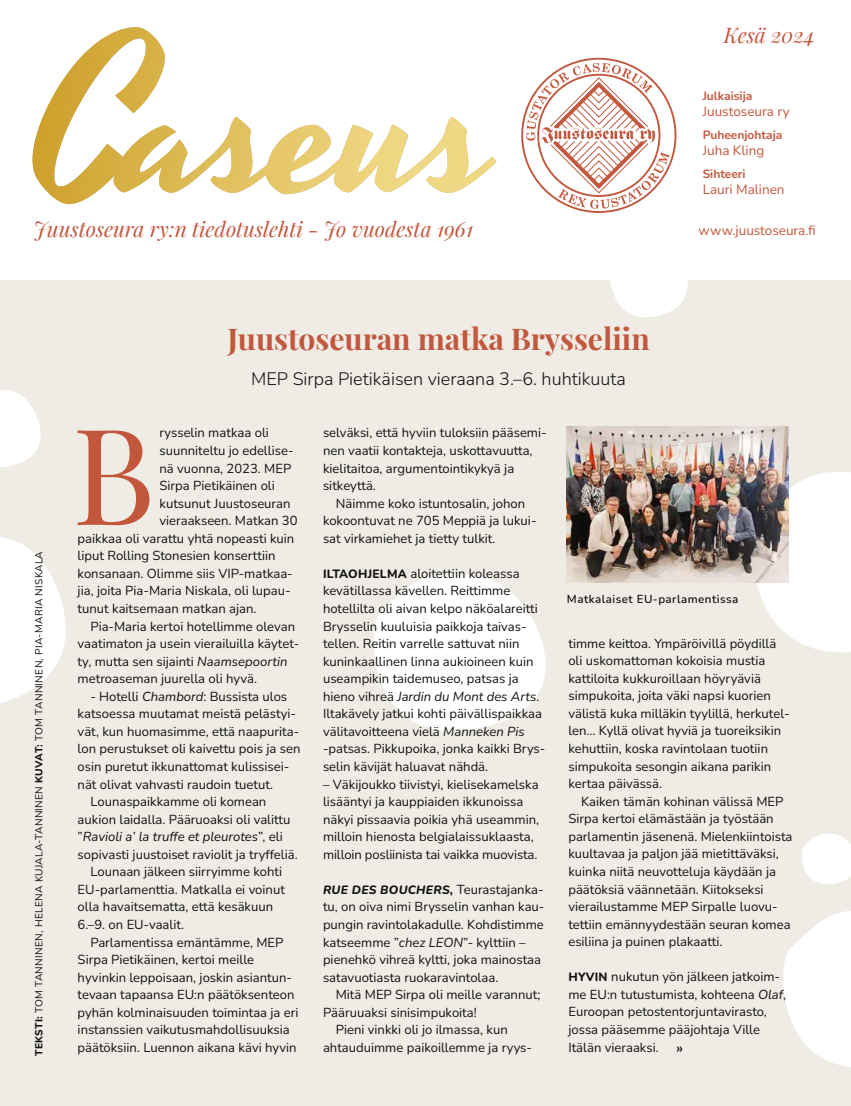
<style>
.page{position:relative;width:851px;height:1106px;background:#fff}
.page>*{position:absolute;margin:0;border:0;box-sizing:border-box;transform-origin:0 0}
.t1{font:133.8px "Playfair Display";color:#c3573d}
.t2{font:700 30px "Playfair Display";color:#c3573d}
.t3{font:italic 21px "Playfair Display";color:#c3573d}
.t4{font:300 18px "Nunito";color:#12120d}
.t5{font:13.5px "Nunito";color:#c3573d}
.t6{font:13.05px/17.5px "Nunito";color:#12120d}
.t7{font:italic 13.05px "Nunito";color:#12120d}
.t8{font:700 12px "Nunito";color:#c3573d}
.t9{font:italic 800 12px "Nunito";letter-spacing:.02em;color:#12120d}
.t10{font:600 11.55px "Nunito";letter-spacing:.04em;color:#12120d}
.t11{font:10.2px "Nunito";letter-spacing:.03em;color:#12120d}
.s1{font-weight:800}
.s2{font-style:italic}
.s3{font-style:normal}
.s4{font-weight:800;font-size:12px}
.s5{font-weight:400;font-style:normal;font-size:13.05px}
</style>
<div class="page">
<div style="left:0;top:281px;width:850px;height:825px;background:#eeece4"></div>
<svg style="left:526px;top:63px;width:143px;height:146px"></svg>
<svg style="left:0;top:537px;width:66px;height:166px"></svg>
<svg style="left:783px;top:911px;width:67px;height:156px"></svg>
<svg style="left:373px;top:573px;width:204px;height:158px"></svg>
<svg style="left:802px;top:834px;width:48px;height:50px;background:#fcfcfb"></svg>
<svg style="left:0;top:390px;width:41px;height:77px"></svg>
<svg style="left:605px;top:280px;width:97px;height:37px"></svg>
<svg style="left:407px;top:117px;width:89px;height:76px"></svg>
<svg style="left:33px;top:31px;width:374px;height:171px"></svg>
<svg style="left:60px;top:202px;width:19px;height:2px"></svg>
<svg style="left:742px;top:471px;width:108px;height:182px"></svg>
<img style="left:567px;top:427px;width:221px;height:155px">
<h3 class="t3" style="left:723px;top:19px;width:92px">Kesä 2024</h3>
<h3 class="t3" style="left:33px;top:213px;width:441px">Juustoseura ry:n tiedotuslehti - Jo vuodesta 1961</h3>
<h2 class="t2" style="left:227px;top:315px;width:424px">Juustoseuran matka Brysseliin</h2>
<h3 class="t4" style="left:251px;top:366px;width:376px">MEP Sirpa Pietikäisen vieraana 3.–6. huhtikuuta</h3>
<p class="t8" style="left:702px;top:87px;width:51px">Julkaisija</p>
<p class="t5" style="left:702px;top:102px;width:88px">Juustoseura ry</p>
<p class="t8" style="left:702px;top:126px;width:81px">Puheenjohtaja</p>
<p class="t5" style="left:702px;top:141px;width:63px">Juha Kling</p>
<p class="t8" style="left:702px;top:166px;width:44px">Sihteeri</p>
<p class="t5" style="left:702px;top:180px;width:83px">Lauri Malinen</p>
<p class="t5" style="left:698px;top:221px;width:119px">www.juustoseura.fi</p>
<p class="t11" style="left:32px;top:1056px;width:506px;rotate:-90deg"><span class="s1">TEKSTI:</span> TOM TANNINEN, HELENA KUJALA-TANNINEN <span class="s1">KUVAT:</span> TOM TANNINEN, PIA-MARIA NISKALA</p>
<h1 class="t1" style="left:72px;top:370px;width:85px">B</h1>
<p class="t6" style="left:159px;top:423px;width:111px">rysselin matkaa oli</p>
<p class="t6" style="left:159px;top:441px;width:136px">suunniteltu jo edellise-</p>
<p class="t6" style="left:159px;top:459px;width:133px">nä vuonna, 2023. MEP</p>
<p class="t6" style="left:159px;top:476px;width:117px">Sirpa Pietikäinen oli</p>
<p class="t6" style="left:159px;top:494px;width:132px">kutsunut Juustoseuran</p>
<p class="t6" style="left:159px;top:511px;width:139px">vieraakseen. Matkan 30</p>
<p class="t6" style="left:78px;top:529px;width:218px">paikkaa oli varattu yhtä nopeasti kuin</p>
<p class="t6" style="left:78px;top:546px;width:199px">liput Rolling Stonesien konserttiin</p>
<p class="t6" style="left:78px;top:564px;width:217px">konsanaan. Olimme siis VIP-matkaa-</p>
<p class="t6" style="left:78px;top:581px;width:214px">jia, joita Pia-Maria Niskala, oli lupau-</p>
<p class="t6" style="left:78px;top:599px;width:180px">tunut kaitsemaan matkan ajan.</p>
<p class="t6" style="left:90px;top:617px;width:206px">Pia-Maria kertoi hotellimme olevan</p>
<p class="t6" style="left:78px;top:634px;width:223px">vaatimaton ja usein vierailuilla käytet-</p>
<p class="t6" style="left:78px;top:652px;width:211px">ty, mutta sen sijainti <span class="s2">Naamsepoortin</span></p>
<p class="t6" style="left:78px;top:669px;width:181px">metroaseman juurella oli hyvä.</p>
<p class="t6" style="left:90px;top:687px;width:198px">- Hotelli <span class="s2">Chambord</span>: Bussista ulos</p>
<p class="t6" style="left:78px;top:704px;width:220px">katsoessa muutamat meistä pelästyi-</p>
<p class="t6" style="left:78px;top:722px;width:223px">vät, kun huomasimme, että naapurita-</p>
<p class="t6" style="left:78px;top:739px;width:224px">lon perustukset oli kaivettu pois ja sen</p>
<p class="t6" style="left:78px;top:757px;width:213px">osin puretut ikkunattomat kulissisei-</p>
<p class="t6" style="left:78px;top:774px;width:197px">nät olivat vahvasti raudoin tuetut.</p>
<p class="t6" style="left:90px;top:792px;width:177px">Lounaspaikkamme oli komean</p>
<p class="t6" style="left:78px;top:810px;width:214px">aukion laidalla. Pääruoaksi oli valittu</p>
<p class="t7" style="left:78px;top:827px;width:206px"><span class="s3">”</span>Ravioli a’ la truffe et pleurotes<span class="s3">”, eli</span></p>
<p class="t6" style="left:78px;top:845px;width:221px">sopivasti juustoiset raviolit ja tryffeliä.</p>
<p class="t6" style="left:90px;top:862px;width:193px">Lounaan jälkeen siirryimme kohti</p>
<p class="t6" style="left:78px;top:880px;width:209px">EU-parlamenttia. Matkalla ei voinut</p>
<p class="t6" style="left:78px;top:897px;width:197px">olla havaitsematta, että kesäkuun</p>
<p class="t6" style="left:78px;top:915px;width:108px">6.–9. on EU-vaalit.</p>
<p class="t6" style="left:90px;top:932px;width:194px">Parlamentissa emäntämme, MEP</p>
<p class="t6" style="left:78px;top:950px;width:178px">Sirpa Pietikäinen, kertoi meille</p>
<p class="t6" style="left:78px;top:968px;width:216px">hyvinkin leppoisaan, joskin asiantun-</p>
<p class="t6" style="left:78px;top:985px;width:218px">tevaan tapaansa EU:n päätöksenteon</p>
<p class="t6" style="left:78px;top:1003px;width:222px">pyhän kolminaisuuden toimintaa ja eri</p>
<p class="t6" style="left:78px;top:1020px;width:214px">instanssien vaikutusmahdollisuuksia</p>
<p class="t6" style="left:78px;top:1038px;width:220px">päätöksiin. Luennon aikana kävi hyvin</p>
<p class="t6" style="left:323px;top:423px;width:225px">selväksi, että hyviin tuloksiin pääsemi-</p>
<p class="t6" style="left:323px;top:441px;width:211px">nen vaatii kontakteja, uskottavuutta,</p>
<p class="t6" style="left:323px;top:459px;width:193px">kielitaitoa, argumentointikykyä ja</p>
<p class="t6" style="left:323px;top:476px;width:54px">sitkeyttä.</p>
<p class="t6" style="left:336px;top:494px;width:191px">Näimme koko istuntosalin, johon</p>
<p class="t6" style="left:323px;top:511px;width:215px">kokoontuvat ne 705 Meppiä ja lukui-</p>
<p class="t6" style="left:323px;top:529px;width:174px">sat virkamiehet ja tietty tulkit.</p>
<p class="t6" style="left:323px;top:564px;width:224px"><span class="s4">ILTAOHJELMA</span> aloitettiin koleassa kevätillassa kävellen. Reittimme hotellilta oli aivan kelpo näköalareitti Brysselin kuuluisia paikkoja taivas&shy;tellen. Reitin varrelle sattuvat niin kuninkaallinen linna aukioineen kuin useampikin taidemuseo, patsas ja hieno vihreä <span class="s2">Jardin du Mont des Arts</span>.<br>Iltakävely jatkui kohti päivällispaikkaa välitavoitteena vielä <span class="s2">Manneken Pis </span>-patsas. Pikkupoika, jonka kaikki Brys&shy;selin kävijät haluavat nähdä.</p>
<p class="t6" style="left:323px;top:774px;width:218px">– Väkijoukko tiivistyi, kielisekamelska lisääntyi ja kauppiaiden ikkunoissa näkyi pissaavia poikia yhä useammin, milloin hienosta belgialaissuklaasta, milloin posliinista tai vaikka muovista.</p>
<p class="t9" style="left:323px;top:881px;width:222px">RUE DES BOUCHERS<span class="s3">,</span> <span class="s5">Teurastajanka-</span></p>
<p class="t6" style="left:323px;top:897px;width:223px">tu, on oiva nimi Brysselin vanhan kau&shy;pungin ravintolakadulle. Kohdistimme katseemme ”<span class="s2">chez LEON</span>”- kylttiin – pienehkö vihreä kyltti, joka mainostaa satavuotiasta ruokaravintolaa.</p>
<p class="t6" style="left:336px;top:985px;width:206px">Mitä MEP Sirpa oli meille varannut;</p>
<p class="t6" style="left:323px;top:1003px;width:155px">Pääruuaksi sinisimpukoita!</p>
<p class="t6" style="left:336px;top:1020px;width:173px">Pieni vinkki oli jo ilmassa, kun</p>
<p class="t6" style="left:323px;top:1038px;width:210px">ahtauduimme paikoillemme ja ryys-</p>
<p class="t10" style="left:567px;top:590px;width:173px">Matkalaiset EU-parlamentissa</p>
<p class="t6" style="left:568px;top:634px;width:223px">timme keittoa. Ympäröivillä pöydillä oli uskomattoman kokoisia mustia kattiloita kukkuroillaan höyryäviä simpukoita, joita väki napsi kuorien välistä kuka milläkin tyylillä, herkutel&shy;len… Kyllä olivat hyviä ja tuoreiksikin kehuttiin, koska ravintolaan tuotiin simpukoita sesongin aikana parikin kertaa päivässä.</p>
<p class="t6" style="left:568px;top:792px;width:225px;text-indent:13px">Kaiken tämän kohinan välissä MEP Sirpa kertoi elämästään ja työstään parlamentin jäsenenä. Mielenkiintoista kuultavaa ja paljon jää mietittäväksi, kuinka niitä neuvotteluja käydään ja päätöksiä väännetään. Kiitokseksi vierailustamme MEP Sirpalle luovu&shy;tettiin emännyydestään seuran komea esiliina ja puinen plakaatti.</p>
<p class="t6" style="left:568px;top:967px;width:219px"><span class="s4">HYVIN</span> nukutun yön jälkeen jatkoim&shy;me EU:n tutustumista, kohteena <span class="s2">Olaf</span>,<br>Euroopan petostentorjuntavirasto, jossa pääsemme pääjohtaja Ville<br>Itälän vieraaksi.</p>
</div>
